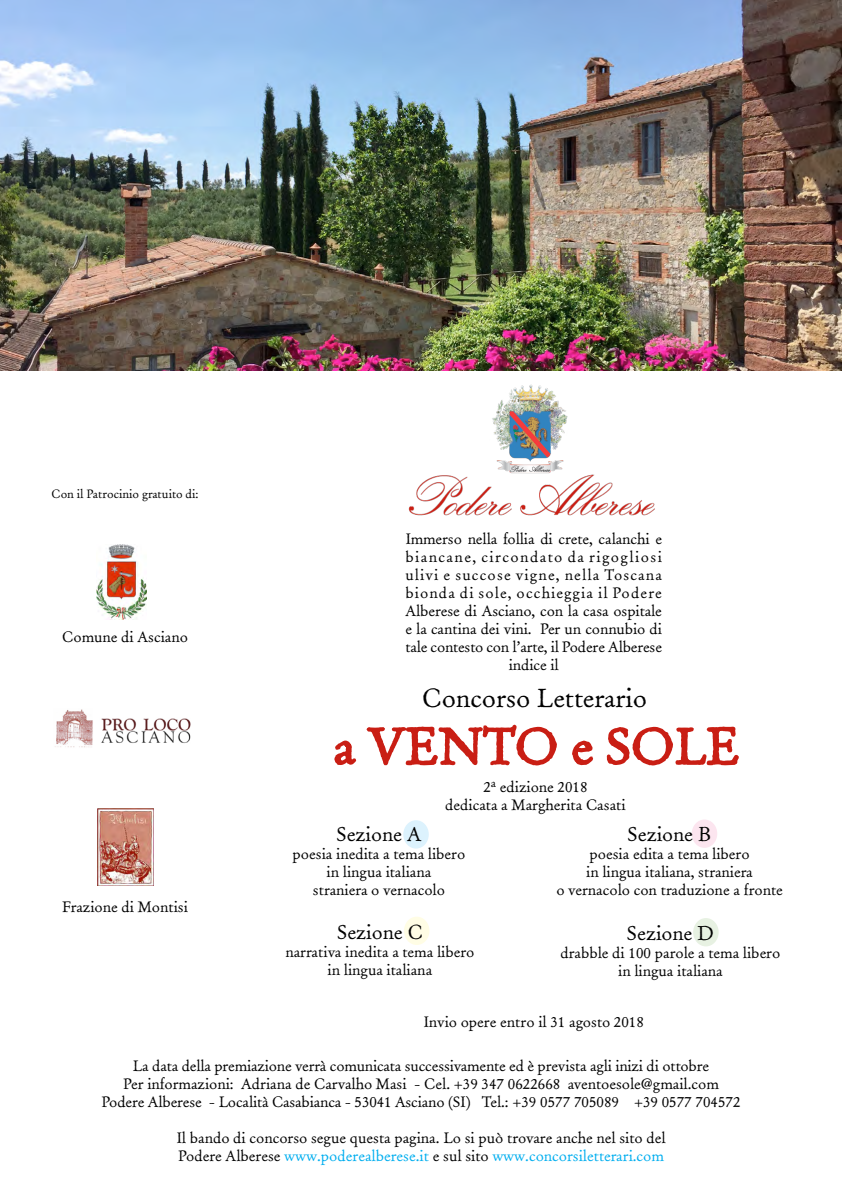
<style>
.page{position:relative;width:842px;height:1191px;background:#fff}
.page>*{position:absolute;margin:0;border:0;box-sizing:border-box;transform-origin:0 0}
.t1{font:50px "Old Claude LP Std";color:#c91e14}
.t2{font:26px "Old Claude LP Std";color:#000}
.t3{font:20px "Old Claude LP Std";color:#000}
.t4{font:15px/18px "Old Claude LP Std";color:#000;text-align:center}
.t5{font:12px "Old Claude LP Std";color:#000}
.s1{color:#00aeef}
</style>
<div class="page">
<div style="left:693px;top:918px;width:26px;height:28px;background:#e7f1e2;border-radius:50%"></div>
<div style="left:404px;top:916px;width:25px;height:29px;background:#fffde5;border-radius:50%"></div>
<div style="left:692px;top:819px;width:25px;height:29px;background:#fce5ef;border-radius:50%"></div>
<div style="left:403px;top:820px;width:26px;height:28px;background:#dcf2fd;border-radius:50%"></div>
<img style="left:0;top:0;width:842px;height:370px">
<svg style="left:334px;top:740px;width:23px;height:25px"></svg>
<svg style="left:366px;top:724px;width:191px;height:42px"></svg>
<svg style="left:572px;top:740px;width:21px;height:26px"></svg>
<svg style="left:606px;top:726px;width:133px;height:40px"></svg>
<img style="left:390px;top:321px;width:288px;height:195px">
<img style="left:96px;top:544px;width:51px;height:75px">
<img style="left:55px;top:709px;width:136px;height:39px">
<img style="left:98px;top:808px;width:55px;height:77px">
<p class="t5" style="left:52px;top:486px;width:148px">Con il Patrocinio gratuito di:</p>
<p class="t4" style="left:62px;top:628px;width:127px">Comune di Asciano</p>
<p class="t4" style="left:62px;top:898px;width:127px">Frazione di Montisi</p>
<p class="t4" style="left:405px;top:530px;width:258px">Immerso nella follia di crete, calanchi e biancane, circondato da rigogliosi ulivi e succose vigne, nella Toscana bionda di sole, occhieggia il Podere Alberese di Asciano, con la casa ospitale e la cantina dei vini. Per un connubio di tale contesto con l’arte, il Podere Alberese indice il</p>
<h2 class="t2" style="left:422px;top:682px;width:226px">Concorso Letterario</h2>
<h1 class="t1" style="left:333px;top:715px;width:408px">a VENTO e SOLE</h1>
<p class="t4" style="left:445px;top:778px;width:182px">2<sup>a</sup> edizione 2018<br>dedicata a Margherita Casati</p>
<h3 class="t3" style="left:336px;top:821px;width:86px">Sezione A</h3>
<p class="t4" style="left:293px;top:844px;width:174px">poesia inedita a tema libero in lingua italiana<br>straniera o vernacolo</p>
<h3 class="t3" style="left:337px;top:919px;width:87px">Sezione C</h3>
<p class="t4" style="left:285px;top:943px;width:190px">narrativa inedita a tema libero in lingua italiana</p>
<h3 class="t3" style="left:627px;top:821px;width:85px">Sezione B</h3>
<p class="t4" style="left:556px;top:844px;width:228px">poesia edita a tema libero<br>in lingua italiana, straniera<br>o vernacolo con traduzione a fronte</p>
<h3 class="t3" style="left:627px;top:920px;width:89px">Sezione D</h3>
<p class="t4" style="left:561px;top:943px;width:221px">drabble di 100 parole a tema libero in lingua italiana</p>
<p class="t4" style="left:423px;top:1013px;width:222px">Invio opere entro il 31 agosto 2018</p>
<p class="t4" style="left:101px;top:1057px;width:640px">La data della premiazione verrà comunicata successivamente ed è prevista agli inizi di ottobre<br>Per informazioni: Adriana de Carvalho Masi - Cel. +39 347 0622668 aventoesole@gmail.com<br>Podere Alberese - Località Casabianca - 53041 Asciano (SI) Tel.: +39 0577 705089 +39 0577 704572</p>
<p class="t4" style="left:176px;top:1129px;width:491px;text-align:left">Il bando di concorso segue questa pagina. Lo si può trovare anche nel sito del<br>Podere Alberese <span class="s1">www.poderealberese.it</span> e sul sito <span class="s1">www.concorsiletterari.com</span></p>
</div>
